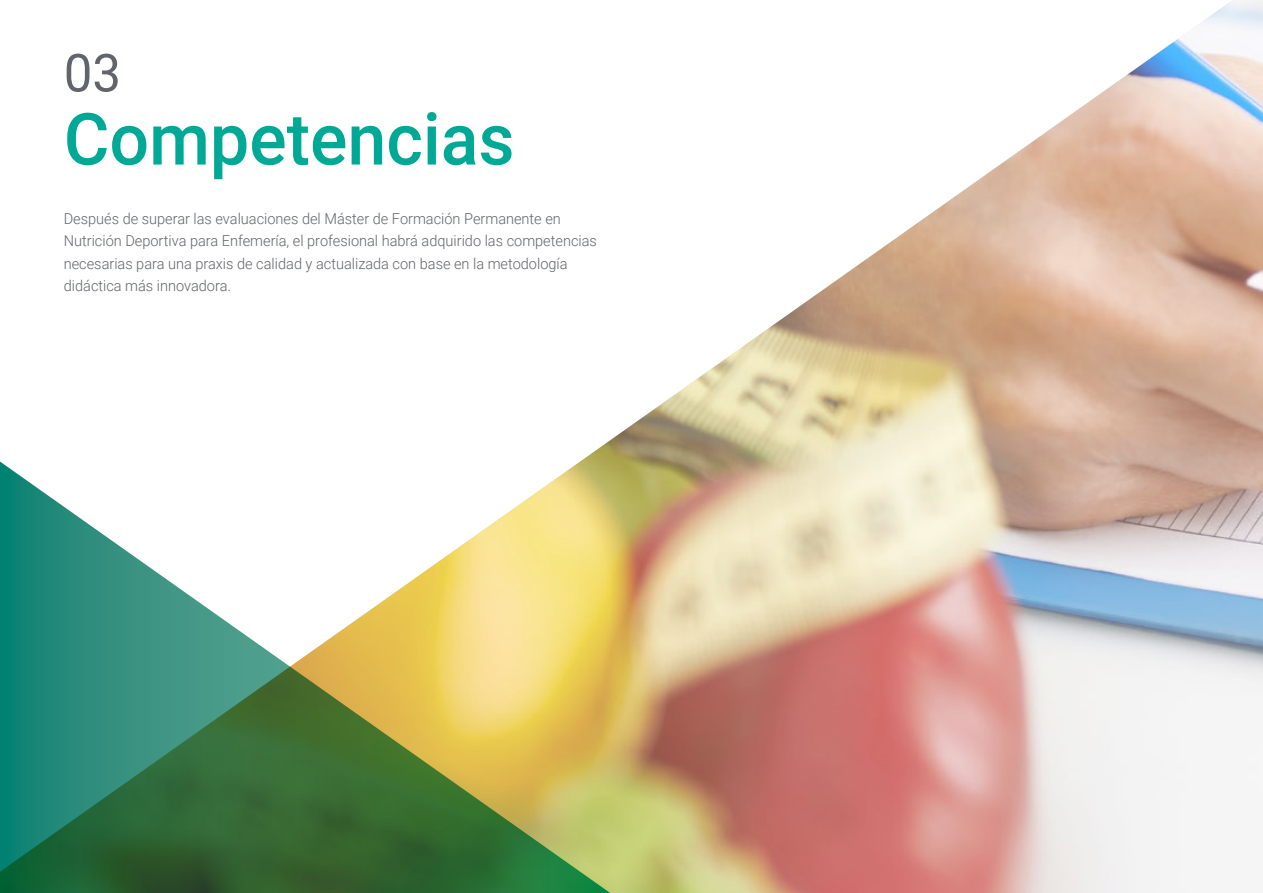
<style>
.page{position:relative;width:1263px;height:893px;background:#fff}
.page>*{position:absolute;margin:0;border:0;box-sizing:border-box;transform-origin:0 0}
.t1{font:500 72px "Roboto";color:#00a996}
.t2{font:52.5px "Roboto";color:#61646a}
.t3{font:300 15px/22.5px "Roboto";color:#61646a}
</style>
<div class="page">
<img style="left:602px;top:0;width:661px;height:893px">
<svg style="left:0;top:446px;width:640px;height:447px"></svg>
<h2 class="t2" style="left:64px;top:36px;width:59px">03</h2>
<h1 class="t1" style="left:64px;top:89px;width:452px">Competencias</h1>
<p class="t3" style="left:64px;top:207px;width:535px">Después de superar las evaluaciones del Máster de Formación Permanente en Nutrición Deportiva para Enfemería, el profesional habrá adquirido las competencias necesarias para una praxis de calidad y actualizada con base en la metodología didáctica más innovadora.</p>
</div>
